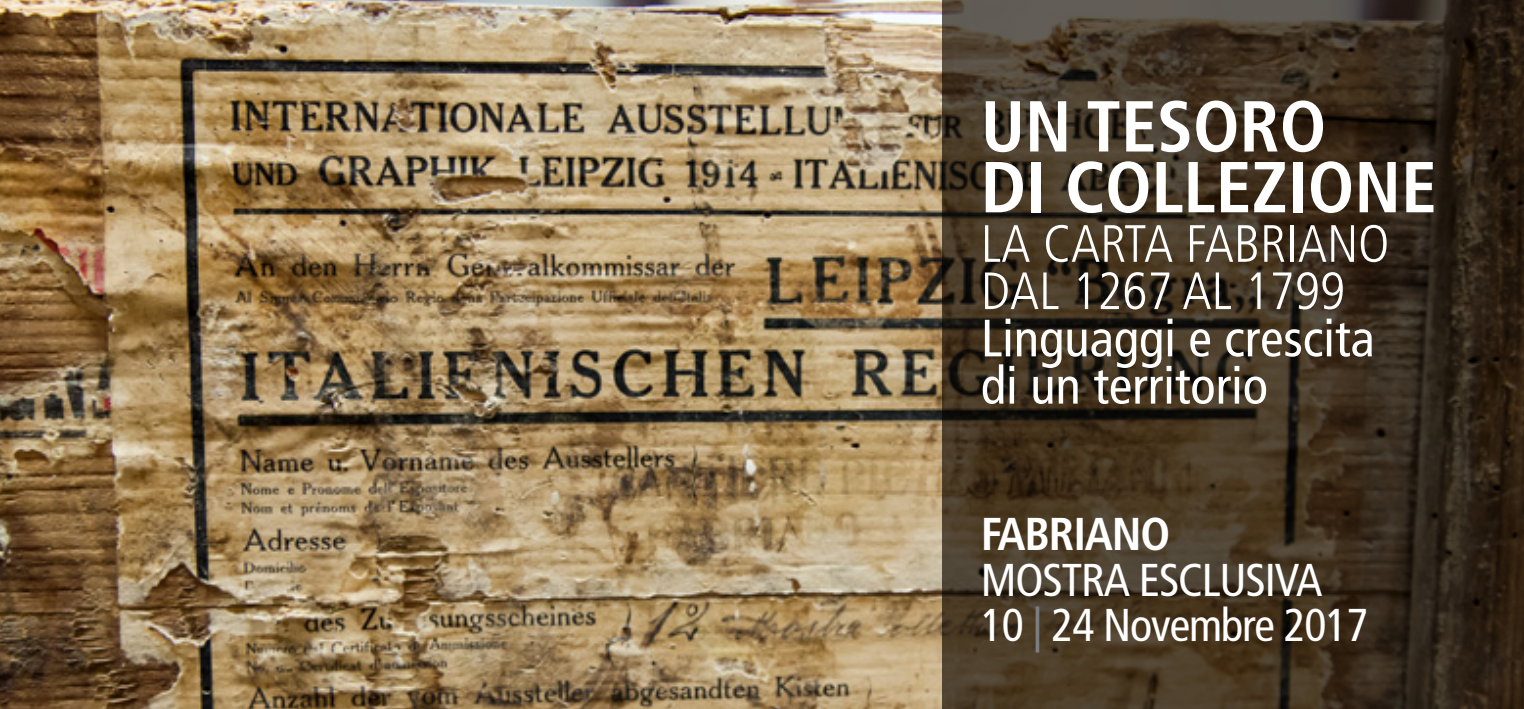
<style>
.page{position:relative;width:1524px;height:709px;background:#fff}
.page>*{position:absolute;margin:0;border:0;box-sizing:border-box;transform-origin:0 0}
.t1{font:700 condensed 72px "Frutiger LT Std";color:#fff}
.t2{font:condensed 52.5px "Frutiger LT Pro";color:#fff}
.t3{font:300 condensed 52.5px "Frutiger LT Pro";color:#fff}
.t4{font:condensed 46px "Frutiger LT Pro";letter-spacing:-.025em;color:#fff}
.t5{font:700 condensed 46px "Frutiger LT Pro";letter-spacing:-.025em;color:#fff}
.s1{color:#7d7e83}
</style>
<div class="page">
<img style="left:0;top:0;width:942px;height:709px">
<svg style="left:942px;top:0;width:582px;height:709px;background:#3c2f1f"></svg>
<p class="t1" style="left:981px;top:84px;width:347px">UN TESORO</p>
<p class="t1" style="left:981px;top:145px;width:458px">DI COLLEZIONE</p>
<p class="t3" style="left:981px;top:213px;width:410px">LA CARTA FABRIANO</p>
<p class="t3" style="left:981px;top:261px;width:366px">DAL 1267 AL 1799</p>
<p class="t2" style="left:981px;top:307px;width:395px">Linguaggi e crescita</p>
<p class="t2" style="left:981px;top:355px;width:289px">di un territorio</p>
<p class="t5" style="left:981px;top:507px;width:191px">FABRIANO</p>
<p class="t4" style="left:981px;top:553px;width:343px">MOSTRA ESCLUSIVA</p>
<p class="t4" style="left:981px;top:598px;width:389px">10 <span class="s1">|</span> 24 Novembre 2017</p>
</div>
